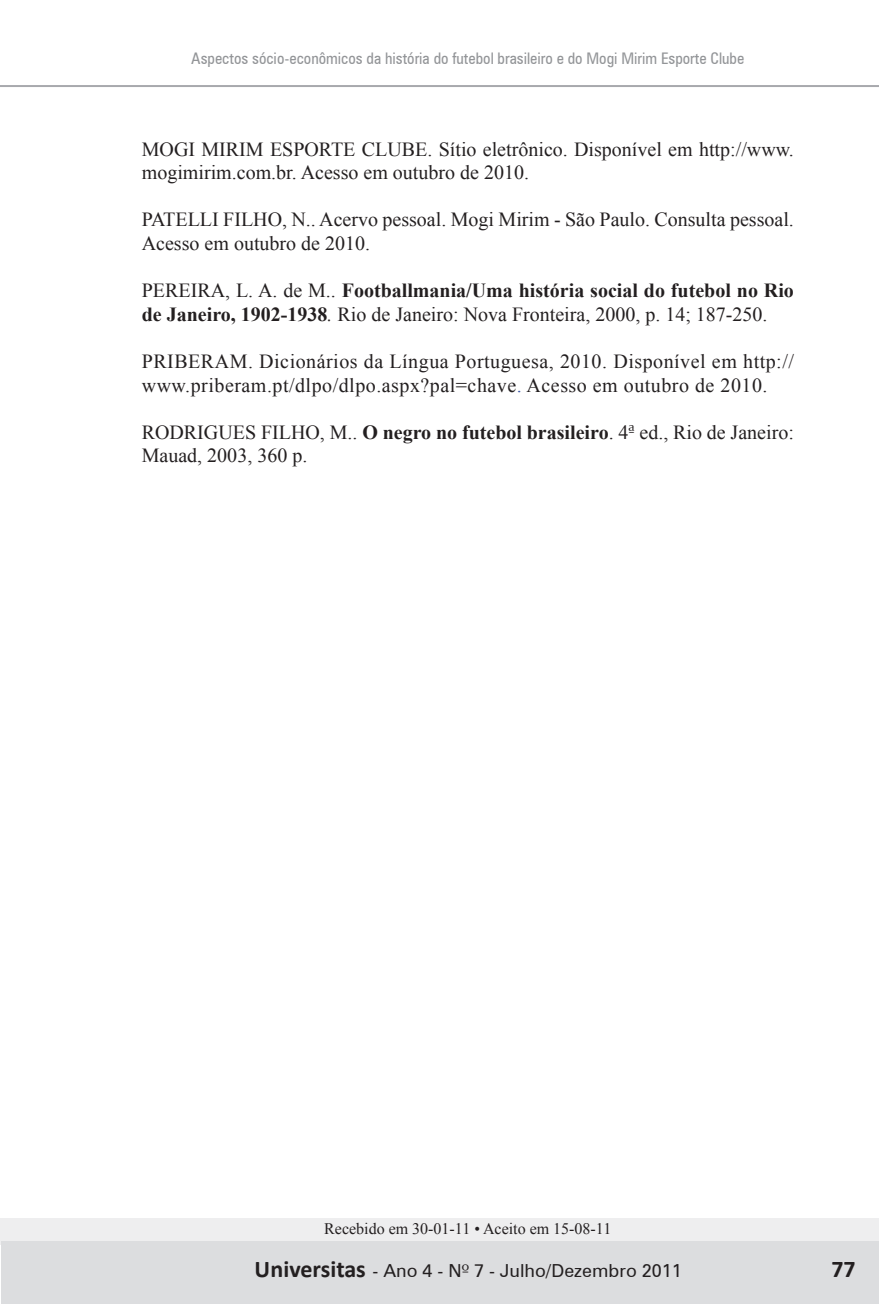
<style>
.page{position:relative;width:879px;height:1304px;background:#fff}
.page>*{position:absolute;margin:0;border:0;box-sizing:border-box;transform-origin:0 0}
.t1{font:700 24px "Calibri";color:#231f20}
.t2{font:20px/23.6px "Times New Roman";color:#231f20}
.t3{font:700 20px/23.6px "Times New Roman";color:#231f20}
.t4{font:20px/23.6px "Times New Roman";letter-spacing:.025em;color:#231f20}
.t5{font:18px "Zurich BT";color:#231f20}
.t6{font:condensed 16px "Zurich BT";color:#939598}
.t7{font:16px "Times New Roman";color:#231f20}
.s1{font-weight:400}
.s2{font-weight:400;font-style:italic}
.s3{color:#3853a3}
.s4{font-family:"Zapf Humanist 601 BT";font-weight:400;font-size:17px}
.s5{font-family:"Zapf Humanist 601 BT"}
</style>
<div class="page">
<div style="left:0;top:1218px;width:879px;height:27px;background:#eeeeef"></div>
<div style="left:1px;top:1242px;width:878px;height:62px;background:#dcdddf"></div>
<hr style="left:0;top:85px;width:879px;height:2px;background:#a8a9ad">
<p class="t6" style="left:191px;top:48px;width:554px">Aspectos sócio-econômicos da história do futebol brasileiro e do Mogi Mirim Esporte Clube</p>
<p class="t2" style="left:142px;top:137px;width:653px">MOGI MIRIM ESPORTE CLUBE. Sítio eletrônico. Disponível em http://www. mogimirim.com.br. Acesso em outubro de 2010.</p>
<p class="t2" style="left:142px;top:208px;width:653px">PATELLI FILHO, N.. Acervo pessoal. Mogi Mirim - São Paulo. Consulta pessoal.<br>Acesso em outubro de 2010.</p>
<p class="t3" style="left:142px;top:278px;width:653px"><span class="s1">PEREIRA, L. A. de M..</span> Footballmania/Uma história social do futebol no Rio de Janeiro, 1902-1938<span class="s2">.</span> <span class="s1">Rio de Janeiro: Nova Fronteira, 2000, p. 14; 187-250.</span></p>
<p class="t4" style="left:142px;top:349px;width:654px">PRIBERAM. Dicionários da Língua Portuguesa, 2010. Disponível em http:// www.priberam.pt/dlpo/dlpo.aspx?pal=chave<span class="s3">.</span> Acesso em outubro de 2010.</p>
<p class="t2" style="left:142px;top:420px;width:14px">rodrigues</p>
<p class="t2" style="left:261px;top:420px;width:24px">Filho</p>
<p class="t3" style="left:320px;top:420px;width:475px"><span class="s1">, M..</span> O negro no futebol brasileiro<span class="s1">. 4</span><span class="s4">ª</span> <span class="s1">ed., Rio de Janeiro:</span></p>
<p class="t2" style="left:142px;top:444px;width:167px">Mauad, 2003, 360 p.</p>
<p class="t7" style="left:324px;top:1218px;width:289px">Recebido em 30-01-11 • Aceito em 15-08-11</p>
<p class="t1" style="left:254px;top:1254px;width:113px">Universitas</p>
<p class="t5" style="left:423px;top:1260px;width:11px">2</p>
<p class="t5" style="left:474px;top:1260px;width:209px">7 - Julho/Dezembro 2011</p>
<p class="t1" style="left:832px;top:1253px;width:26px">77</p>
<p class="t5" style="left:372px;top:1260px;width:113px">- Ano 4 - N<span class="s5">º</span> 3</p>
<p class="t5" style="left:662px;top:1260px;width:21px">09</p>
</div>
